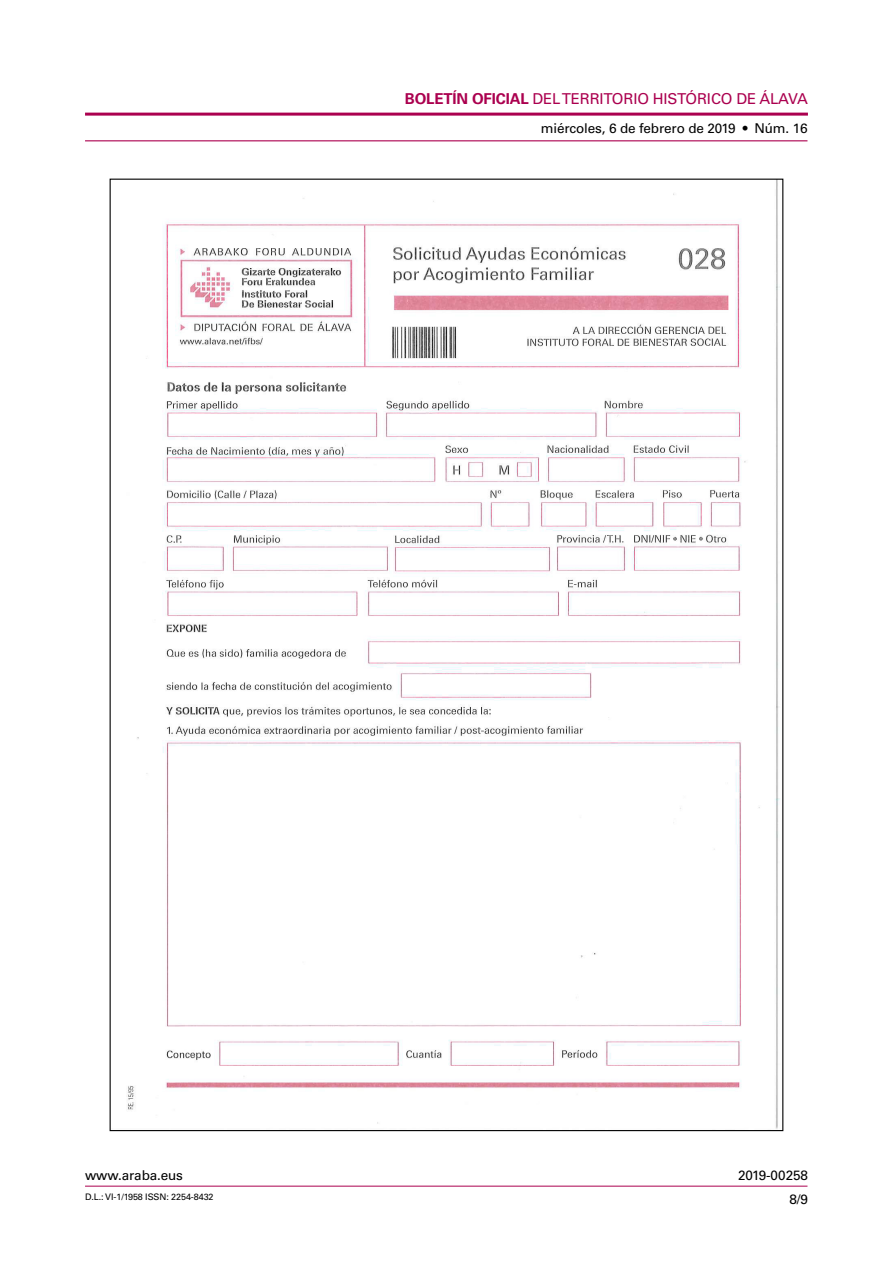
<style>
.page{position:relative;width:893px;height:1263px;background:#fff}
.page>*{position:absolute;margin:0;border:0;box-sizing:border-box;transform-origin:0 0}
.t1{font:15px "Univers LT Std";letter-spacing:-.01em;color:#ab004f}
.t2{font:13.5px "Univers LT Std";letter-spacing:-.01em;color:#000}
.t3{font:9px "Univers LT Std";letter-spacing:-.01em;color:#000}
.s1{font-weight:700}
</style>
<div class="page">
<hr style="left:85px;top:1186px;width:722px;height:1px;background:#ab004f">
<hr style="left:85px;top:113px;width:723px;height:3px;background:#ab004f">
<hr style="left:85px;top:140px;width:722px;height:1px;background:#ab004f">
<img style="left:127px;top:181px;width:653px;height:948px">
<p class="t1" style="left:405px;top:90px;width:404px"><span class="s1">BOLETÍN OFICIAL</span> DEL TERRITORIO HISTÓRICO DE ÁLAVA</p>
<p class="t2" style="left:541px;top:121px;width:268px">miércoles, 6 de febrero de 2019 • Núm. 16</p>
<p class="t2" style="left:85px;top:1167px;width:99px">www.araba.eus</p>
<p class="t3" style="left:85px;top:1192px;width:130px">D.L.: VI-1/1958 ISSN: 2254-8432</p>
<p class="t2" style="left:738px;top:1167px;width:71px">2019-00258</p>
<p class="t2" style="left:789px;top:1191px;width:20px">8/9</p>
</div>
